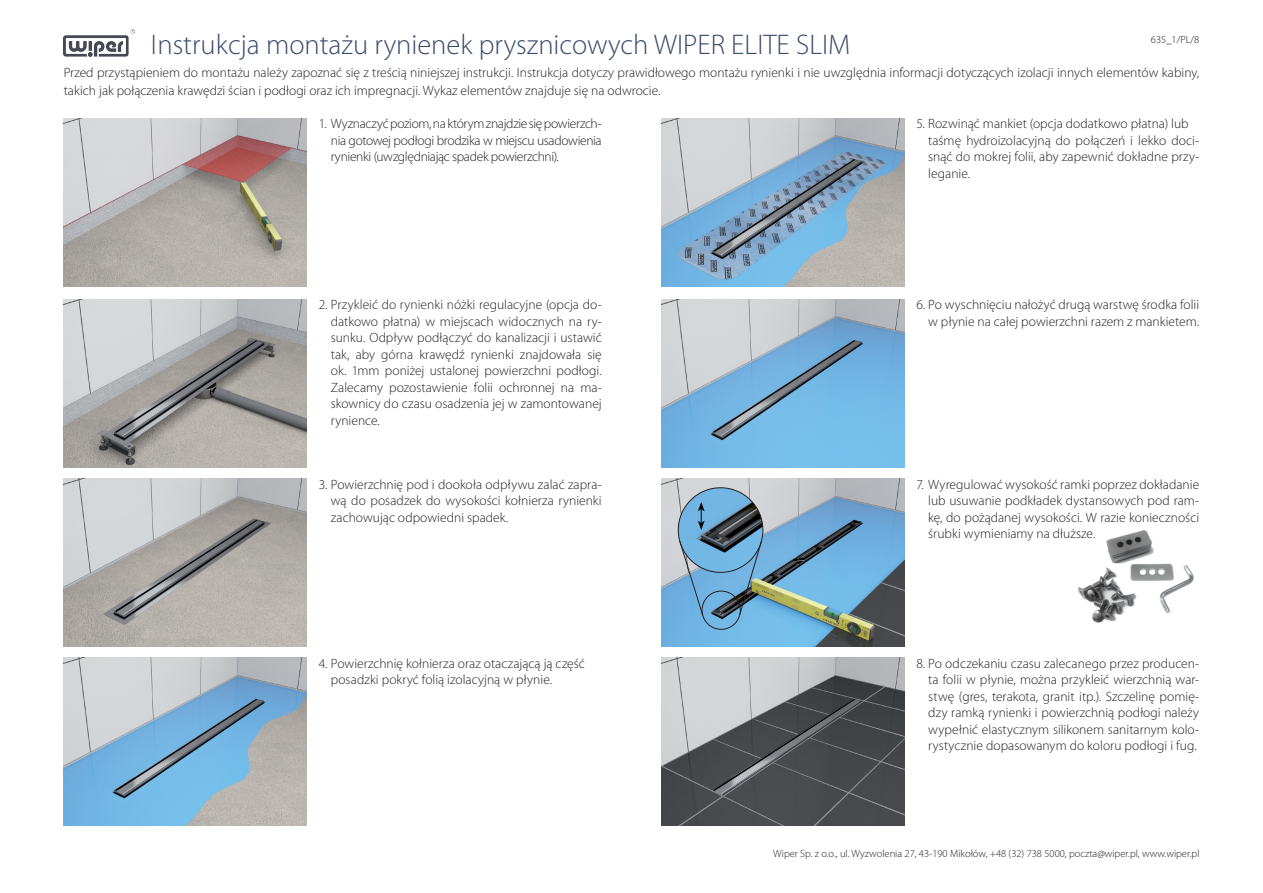
<style>
.page{position:relative;width:1263px;height:893px;background:#fff}
.page>*{position:absolute;margin:0;border:0;box-sizing:border-box;transform-origin:0 0}
.t1{font:300 28.5px "Myriad Pro";color:#3c4c6b}
.t2{font:300 13.5px/16.5px "Myriad Pro";color:#231f20;text-align:justify}
.t3{font:300 10.5px "Myriad Pro";color:#231f20}
</style>
<div class="page">
<img style="left:64px;top:29px;width:71px;height:28px">
<img style="left:64px;top:118px;width:243px;height:168px">
<img style="left:64px;top:479px;width:243px;height:168px">
<img style="left:661px;top:118px;width:243px;height:168px">
<img style="left:661px;top:479px;width:243px;height:168px">
<img style="left:64px;top:299px;width:243px;height:168px">
<img style="left:64px;top:658px;width:243px;height:168px">
<img style="left:661px;top:299px;width:243px;height:168px">
<img style="left:661px;top:658px;width:243px;height:168px">
<img style="left:678px;top:488px;width:85px;height:84px;border-radius:42px">
<svg style="left:698px;top:502px;width:7px;height:28px"></svg>
<div style="left:702px;top:591px;width:38px;height:38px;border:1px solid #231f20;border-radius:50%"></div>
<svg style="left:679px;top:541px;width:24px;height:75px"></svg>
<svg style="left:739px;top:541px;width:23px;height:74px"></svg>
<img style="left:1078px;top:530px;width:116px;height:93px">
<p class="t1" style="left:151px;top:29px;width:701px">Instrukcja montażu rynienek prysznicowych WIPER ELITE SLIM</p>
<p class="t3" style="left:1151px;top:34px;width:50px">635_1/PL/8</p>
<p class="t2" style="left:64px;top:64px;width:1137px;line-height:18px">Przed przystąpieniem do montażu należy zapoznać się z treścią niniejszej instrukcji. Instrukcja dotyczy prawidłowego montażu rynienki i nie uwzględnia informacji dotyczących izolacji innych elementów kabiny, takich jak połączenia krawędzi ścian i podłogi oraz ich impregnacji. Wykaz elementów znajduje się na odwrocie.</p>
<p class="t2" style="left:331px;top:116px;width:272px;text-indent:-12px">1. Wyznaczyć poziom, na którym znajdzie się powierzch&shy;nia gotowej podłogi brodzika w miejscu usadowienia rynienki (uwzględniając spadek powierzchni).</p>
<p class="t2" style="left:331px;top:297px;width:272px;text-indent:-12px">2. Przykleić do rynienki nóżki regulacyjne (opcja do&shy;datkowo płatna) w miejscach widocznych na ry&shy;sunku. Odpływ podłączyć do kanalizacji i ustawić tak, aby górna krawędź rynienki znajdowała się ok. 1mm poniżej ustalonej powierzchni podłogi.<br>Zalecamy pozostawienie folii ochronnej na ma&shy;skownicy do czasu osadzenia jej w zamontowanej rynience.</p>
<p class="t2" style="left:331px;top:476px;width:272px;text-indent:-12px">3. Powierzchnię pod i dookoła odpływu zalać zapra&shy;wą do posadzek do wysokości kołnierza rynienki zachowując odpowiedni spadek.</p>
<p class="t2" style="left:319px;top:655px;width:267px">4. Powierzchnię kołnierza oraz otaczającą ją część</p>
<p class="t2" style="left:331px;top:672px;width:223px">posadzki pokryć folią izolacyjną w płynie.</p>
<p class="t2" style="left:916px;top:116px;width:274px">5. Rozwinąć mankiet (opcja dodatkowo płatna) lub</p>
<p class="t2" style="left:928px;top:132px;width:272px">taśmę hydroizolacyjną do połączeń i lekko doci&shy;snąć do mokrej folii, aby zapewnić dokładne przy&shy;leganie.</p>
<p class="t2" style="left:916px;top:297px;width:284px">6. Po wyschnięciu nałożyć drugą warstwę środka folii</p>
<p class="t2" style="left:928px;top:313px;width:272px">w płynie na całej powierzchni razem z mankietem.</p>
<p class="t2" style="left:916px;top:476px;width:284px">7. Wyregulować wysokość ramki poprzez dokładanie</p>
<p class="t2" style="left:928px;top:493px;width:272px">lub usuwanie podkładek dystansowych pod ram&shy;kę, do pożądanej wysokości. W razie konieczności śrubki wymieniamy na dłuższe.</p>
<p class="t2" style="left:928px;top:655px;width:272px;text-indent:-12px">8. Po odczekaniu czasu zalecanego przez producen&shy;ta folii w płynie, można przykleić wierzchnią war&shy;stwę (gres, terakota, granit itp.). Szczelinę pomię&shy;dzy ramką rynienki i powierzchnią podłogi należy wypełnić elastycznym silikonem sanitarnym kolo&shy;rystycznie dopasowanym do koloru podłogi i fug.</p>
<p class="t3" style="left:773px;top:847px;width:428px">Wiper Sp. z o.o., ul. Wyzwolenia 27, 43-190 Mikołów, +48 (32) 738 5000, poczta@wiper.pl, www.wiper.pl</p>
</div>
